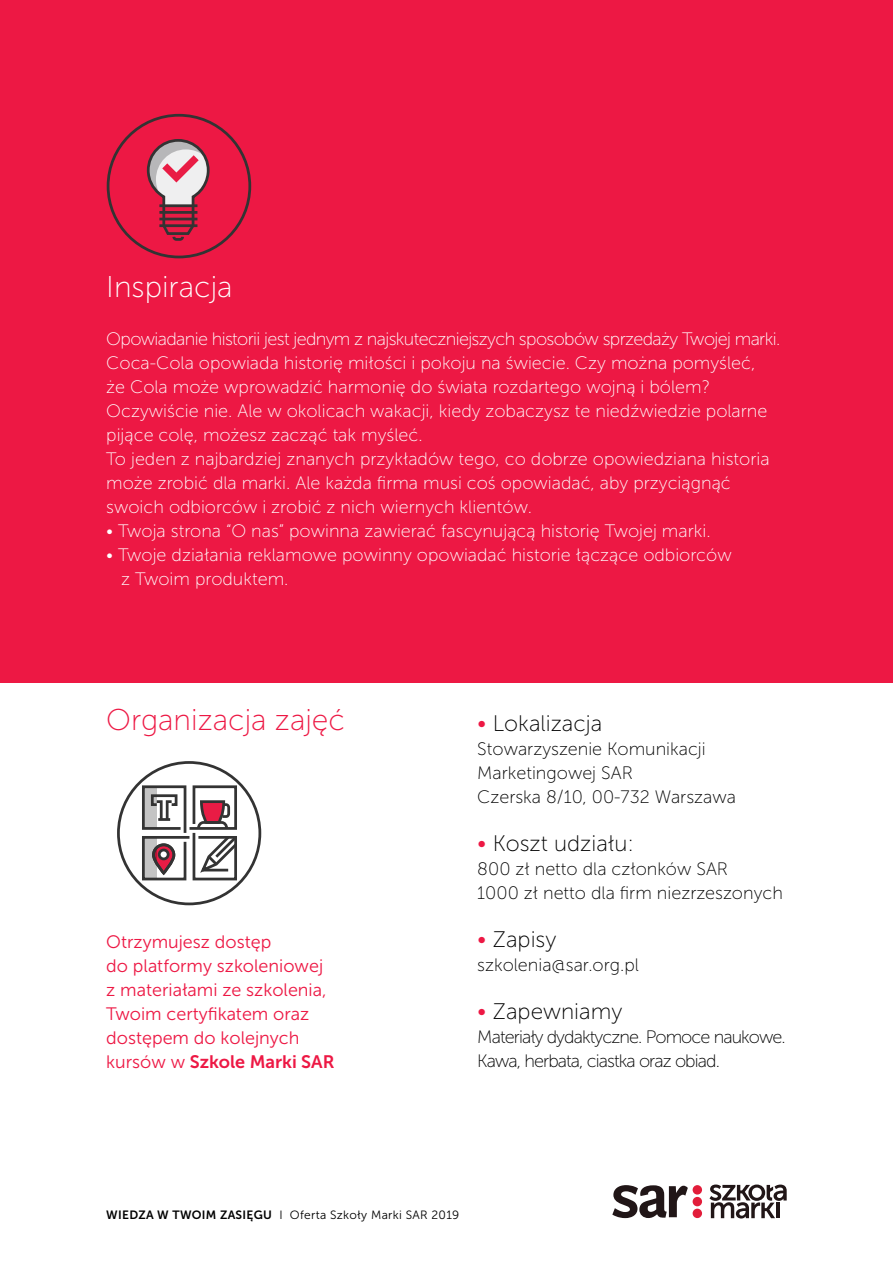
<style>
.page{position:relative;width:893px;height:1263px;background:#fff}
.page>*{position:absolute;margin:0;border:0;box-sizing:border-box;transform-origin:0 0}
.t1{font:30px "Museo Sans 100";color:#ed1844}
.t2{font:30px "Museo Sans 100";color:#fff}
.t3{font:22.5px "Museo Sans 100";color:#000}
.t4{font:18px/24px "Museo Sans 100";color:#fff}
.t5{font:18px/24px "Museo Sans 100";color:#000}
.t6{font:18px/24px "Museo Sans 300";color:#ed1844}
.t7{font:18px/24px "Museo Sans 100";letter-spacing:-.05em;color:#000}
.t8{font:18px "Museo Sans 700";color:#ed1844}
.t9{font:12px "Museo Sans 300";letter-spacing:.025em;color:#000}
.s1{font-size:24px;color:#ed1844}
.s2{font-family:"Museo Sans 300"}
.s3{font-family:"Museo Sans 700"}
</style>
<div class="page">
<div style="left:0;top:0;width:893px;height:682px;background:#ed1844"></div>
<svg style="left:117px;top:761px;width:145px;height:145px"></svg>
<div style="left:152px;top:843px;width:23px;height:31px;border:3px solid #333;border-radius:10px"></div>
<svg style="left:106px;top:113px;width:146px;height:146px"></svg>
<div style="left:693px;top:1185px;width:9px;height:9px;background:#e21d3a;border-radius:50%"></div>
<div style="left:693px;top:1197px;width:9px;height:9px;background:#e21d3a;border-radius:50%"></div>
<div style="left:693px;top:1209px;width:9px;height:9px;background:#e21d3a;border-radius:50%"></div>
<svg style="left:612px;top:1185px;width:76px;height:33px"></svg>
<svg style="left:709px;top:1184px;width:78px;height:34px"></svg>
<h1 class="t2" style="left:106px;top:271px;width:128px">Inspiracja</h1>
<p class="t4" style="left:106px;top:327px;width:675px">Opowiadanie historii jest jednym z najskuteczniejszych sposobów sprzedaży Twojej marki.<br>Coca-Cola opowiada historię miłości i pokoju na świecie. Czy można pomyśleć,<br>że Cola może wprowadzić harmonię do świata rozdartego wojną i bólem?<br>Oczywiście nie. Ale w okolicach wakacji, kiedy zobaczysz te niedźwiedzie polarne pijące colę, możesz zacząć tak myśleć.<br>To jeden z najbardziej znanych przykładów tego, co dobrze opowiedziana historia może zrobić dla marki. Ale każda firma musi coś opowiadać, aby przyciągnąć swoich odbiorców i zrobić z nich wiernych klientów.</p>
<p class="t4" style="left:106px;top:519px;width:606px">• Twoja strona “O nas” powinna zawierać fascynującą historię Twojej marki.</p>
<p class="t4" style="left:121px;top:543px;width:612px;text-indent:-15px">• Twoje działania reklamowe powinny opowiadać historie łączące odbiorców z Twoim produktem.</p>
<h1 class="t1" style="left:106px;top:704px;width:240px">Organizacja zajęć</h1>
<p class="t3" style="left:477px;top:711px;width:127px"><span class="s1">•</span> Lokalizacja</p>
<p class="t5" style="left:477px;top:737px;width:260px">Stowarzyszenie Komunikacji<br>Marketingowej SAR<br>Czerska 8/10, 00-732 Warszawa</p>
<p class="t3" style="left:477px;top:831px;width:158px"><span class="s1">•</span> Koszt udziału:</p>
<p class="t5" style="left:477px;top:857px;width:307px">800 zł netto dla członków SAR<br>1000 zł netto dla firm niezrzeszonych</p>
<p class="t3" style="left:477px;top:927px;width:81px"><span class="s1">•</span> Zapisy</p>
<p class="t5" style="left:477px;top:953px;width:163px">szkolenia@sar.org.pl</p>
<p class="t3" style="left:477px;top:999px;width:147px"><span class="s1">•</span> Zapewniamy</p>
<p class="t7" style="left:477px;top:1025px;width:310px">Materiały dydaktyczne. Pomoce naukowe.<br>Kawa, herbata, ciastka oraz obiad.</p>
<p class="t6" style="left:106px;top:930px;width:222px">Otrzymujesz dostęp<br>do platformy szkoleniowej z materiałami ze szkolenia,<br>Twoim certyfikatem oraz dostępem do kolejnych</p>
<p class="t8" style="left:106px;top:1051px;width:230px"><span class="s2">kursów w</span> Szkole Marki SAR</p>
<p class="t9" style="left:106px;top:1208px;width:355px"><span class="s3">WIEDZA W TWOIM ZASIĘGU</span> I Oferta Szkoły Marki SAR 2019</p>
</div>
